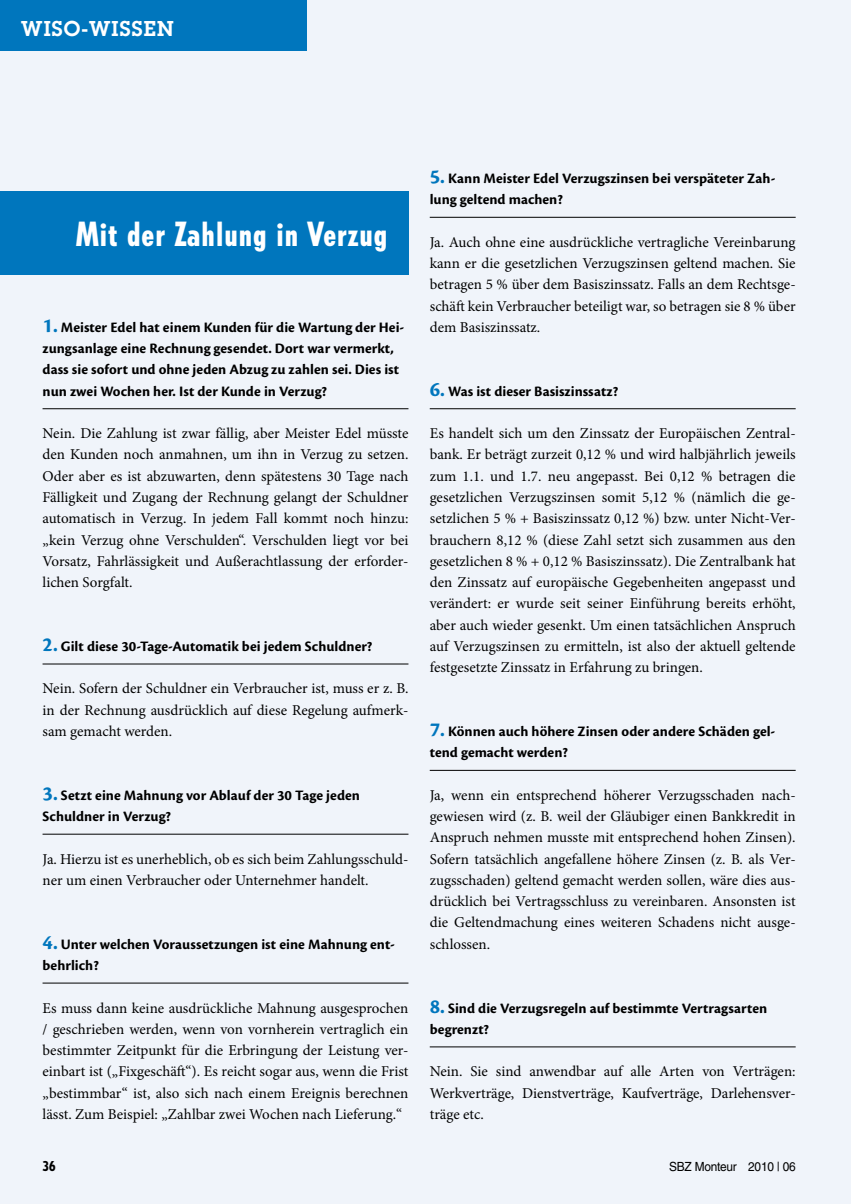
<style>
.page{position:relative;width:851px;height:1204px;background:#fff}
.page>*{position:absolute;margin:0;border:0;box-sizing:border-box;transform-origin:0 0}
.t1{font:800 condensed 33px "Tempo Std";letter-spacing:.03em;color:#fff}
.t2{font:600 21px "Lubalin Graph Std";letter-spacing:.05em;color:#fff}
.t3{font:15px/21.3px "Minion Pro";color:#000;text-align:justify}
.t4{font:700 15px/21.3px "Cronos Pro";color:#000}
.t5{font:800 condensed 13.5px "Tempo Std";color:#000}
.t6{font:12.6px "Helvetica LT Std";letter-spacing:-.02em;color:#000;scale:.94 1}
.s1{font-size:21px;color:#0076bd}
</style>
<div class="page">
<div style="left:0;top:0;width:850px;height:1203px;background:#f0f4fa"></div>
<div style="left:0;top:191px;width:408px;height:84px;background:#0076bd"></div>
<hr style="left:43px;top:408px;width:365px;height:1px;background:#000">
<hr style="left:43px;top:663px;width:365px;height:1px;background:#000">
<hr style="left:43px;top:833px;width:365px;height:1px;background:#000">
<hr style="left:43px;top:982px;width:365px;height:1px;background:#000">
<hr style="left:429px;top:217px;width:366px;height:1px;background:#000">
<hr style="left:429px;top:408px;width:366px;height:1px;background:#000">
<hr style="left:429px;top:770px;width:366px;height:1px;background:#000">
<hr style="left:429px;top:1046px;width:366px;height:1px;background:#000">
<div style="left:0;top:0;width:306px;height:51px;background:#0076bd"></div>
<h2 class="t2" style="left:21px;top:15px;width:154px">WISO-WISSEN</h2>
<h1 class="t1" style="left:76px;top:213px;width:312px">Mit der Zahlung in Verzug</h1>
<p class="t4" style="left:43px;top:317px;width:363px"><span class="s1">1.</span> Meister Edel hat einem Kunden für die Wartung der Hei&shy;zungsanlage eine Rechnung gesendet. Dort war vermerkt, dass sie sofort und ohne jeden Abzug zu zahlen sei. Dies ist nun zwei Wochen her. Ist der Kunde in Verzug?</p>
<p class="t3" style="left:43px;top:423px;width:367px">Nein. Die Zahlung ist zwar fällig, aber Meister Edel müsste den Kunden noch anmahnen, um ihn in Verzug zu setzen.<br>Oder aber es ist abzuwarten, denn spätestens 30 Tage nach Fälligkeit und Zugang der Rechnung gelangt der Schuldner automatisch in Verzug. In jedem Fall kommt noch hinzu: „kein Verzug ohne Verschulden“. Verschulden liegt vor bei Vorsatz, Fahrlässigkeit und Außerachtlassung der erforder&shy;lichen Sorgfalt.</p>
<p class="t4" style="left:43px;top:635px;width:331px"><span class="s1">2.</span> Gilt diese 30-Tage-Automatik bei jedem Schuldner?</p>
<p class="t3" style="left:43px;top:678px;width:367px">Nein. Sofern der Schuldner ein Verbraucher ist, muss er z. B. in der Rechnung ausdrücklich auf diese Regelung aufmerk&shy;sam gemacht werden.</p>
<p class="t4" style="left:43px;top:784px;width:319px"><span class="s1">3.</span> Setzt eine Mahnung vor Ablauf der 30 Tage jeden<br>Schuldner in Verzug?</p>
<p class="t3" style="left:43px;top:848px;width:367px">Ja. Hierzu ist es unerheblich, ob es sich beim Zahlungsschuld&shy;ner um einen Verbraucher oder Unternehmer handelt.</p>
<p class="t4" style="left:43px;top:933px;width:354px"><span class="s1">4.</span> Unter welchen Voraussetzungen ist eine Mahnung ent&shy;behrlich?</p>
<p class="t3" style="left:43px;top:997px;width:367px">Es muss dann keine ausdrückliche Mahnung ausgesprochen / geschrieben werden, wenn von vornherein vertraglich ein bestimmter Zeitpunkt für die Erbringung der Leistung ver&shy;einbart ist („Fixgeschäft“). Es reicht sogar aus, wenn die Frist „bestimmbar“ ist, also sich nach einem Ereignis berechnen lässt. Zum Beispiel: „Zahlbar zwei Wochen nach Lieferung.“</p>
<p class="t4" style="left:429px;top:168px;width:347px"><span class="s1">5.</span> Kann Meister Edel Verzugszinsen bei verspäteter Zah&shy;lung geltend machen?</p>
<p class="t3" style="left:429px;top:231px;width:367px">Ja. Auch ohne eine ausdrückliche vertragliche Vereinbarung kann er die gesetzlichen Verzugszinsen geltend machen. Sie betragen 5 % über dem Basiszinssatz. Falls an dem Rechtsge&shy;schäft kein Verbraucher beteiligt war, so betragen sie 8 % über dem Basiszinssatz.</p>
<p class="t4" style="left:429px;top:380px;width:190px"><span class="s1">6.</span> Was ist dieser Basiszinssatz?</p>
<p class="t3" style="left:429px;top:423px;width:367px">Es handelt sich um den Zinssatz der Europäischen Zentral&shy;bank. Er beträgt zurzeit 0,12 % und wird halbjährlich jeweils zum 1.1. und 1.7. neu angepasst. Bei 0,12 % betragen die gesetzlichen Verzugszinsen somit 5,12 % (nämlich die ge&shy;setzlichen 5 % + Basiszinssatz 0,12 %) bzw. unter Nicht-Ver&shy;brauchern 8,12 % (diese Zahl setzt sich zusammen aus den gesetzlichen 8 % + 0,12 % Basiszinssatz). Die Zentralbank hat den Zinssatz auf europäische Gegebenheiten angepasst und verändert: er wurde seit seiner Einführung bereits erhöht, aber auch wieder gesenkt. Um einen tatsächlichen Anspruch auf Verzugszinsen zu ermitteln, ist also der aktuell geltende festgesetzte Zinssatz in Erfahrung zu bringen.</p>
<p class="t4" style="left:429px;top:721px;width:347px"><span class="s1">7.</span> Können auch höhere Zinsen oder andere Schäden gel&shy;tend gemacht werden?</p>
<p class="t3" style="left:429px;top:784px;width:367px">Ja, wenn ein entsprechend höherer Verzugsschaden nach&shy;gewiesen wird (z. B. weil der Gläubiger einen Bankkredit in Anspruch nehmen musste mit entsprechend hohen Zinsen).<br>Sofern tatsächlich angefallene höhere Zinsen (z. B. als Ver&shy;zugsschaden) geltend gemacht werden sollen, wäre dies aus&shy;drücklich bei Vertragsschluss zu vereinbaren. Ansonsten ist die Geltendmachung eines weiteren Schadens nicht ausge&shy;schlossen.</p>
<p class="t4" style="left:429px;top:997px;width:339px"><span class="s1">8.</span> Sind die Verzugsregeln auf bestimmte Vertragsarten begrenzt?</p>
<p class="t3" style="left:429px;top:1060px;width:367px">Nein. Sie sind anwendbar auf alle Arten von Verträgen:<br>Werkverträge, Dienstverträge, Kaufverträge, Darlehensver&shy;träge etc.</p>
<p class="t5" style="left:43px;top:1157px;width:14px">36</p>
<p class="t6" style="left:669px;top:1158px;width:136px">SBZ Monteur 2010 | 06</p>
</div>
